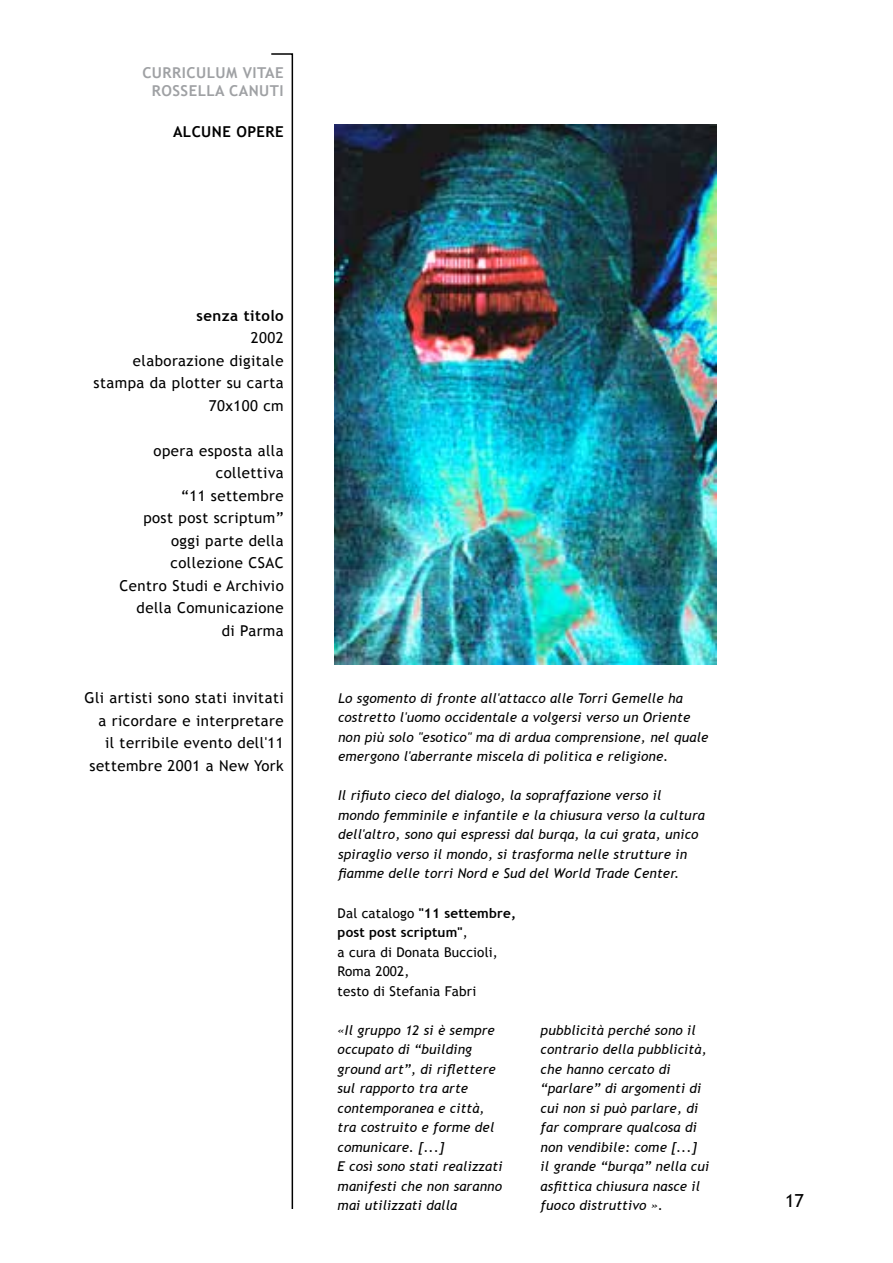
<style>
.page{position:relative;width:893px;height:1263px;background:#fff}
.page>*{position:absolute;margin:0;border:0;box-sizing:border-box;transform-origin:0 0}
.t1{font:18px "Trebuchet MS";color:#000}
.t2{font:15px/22.5px "Trebuchet MS";letter-spacing:.03em;color:#000;text-align:right}
.t3{font:700 15px "Trebuchet MS";color:#9fa1a4}
.t4{font:700 15px "Trebuchet MS";letter-spacing:.03em;color:#000}
.t5{font:italic 13.5px/19.5px "Trebuchet MS";letter-spacing:.015em;color:#000}
.t6{font:13.5px/19.5px "Trebuchet MS";letter-spacing:.015em;color:#000}
.s1{font-weight:700}
</style>
<div class="page">
<svg style="left:271px;top:53px;width:23px;height:1156px"></svg>
<img style="left:335px;top:124px;width:381px;height:540px">
<p class="t3" style="left:142px;top:63px;width:11px">CURRICULU</p>
<p class="t3" style="left:226px;top:63px;width:35px">M VITAE</p>
<p class="t3" style="left:152px;top:81px;width:20px">ROSSELLA</p>
<p class="t3" style="left:229px;top:81px;width:20px">CANUTI</p>
<p class="t4" style="left:173px;top:122px;width:11px">ALCUNE</p>
<p class="t4" style="left:236px;top:122px;width:11px">OPERE</p>
<p class="t4" style="left:197px;top:306px;width:89px">SENZA TITOLO</p>
<p class="t2" style="left:94px;top:327px;width:192px">2002<br>elaborazione digitale stampa da plotter su carta<br>70x100 cm</p>
<p class="t2" style="left:120px;top:439px;width:166px">opera esposta alla collettiva<br>“11 settembre<br>post post scriptum” oggi parte della collezione CSAC<br>Centro Studi e Archivio della Comunicazione<br>di Parma</p>
<p class="t2" style="left:84px;top:687px;width:201px">Gli artisti sono stati invitati a ricordare e interpretare<br>il terribile evento dell'11 settembre 2001 a New York</p>
<p class="t5" style="left:338px;top:689px;width:372px">Lo sgomento di fronte all'attacco alle Torri Gemelle ha costretto l'uomo occidentale a volgersi verso un Oriente non più solo "esotico" ma di ardua comprensione, nel quale emergono l'aberrante miscela di politica e religione.</p>
<p class="t5" style="left:338px;top:786px;width:368px">Il rifiuto cieco del dialogo, la sopraffazione verso il mondo femminile e infantile e la chiusura verso la cultura dell'altro, sono qui espressi dal burqa, la cui grata, unico spiraglio verso il mondo, si trasforma nelle strutture in fiamme delle torri Nord e Sud del World Trade Center.</p>
<p class="t6" style="left:338px;top:903px;width:180px">Dal catalogo <span class="s1">"11 SETTEMBRE,<br>POST POST SCRIPTUM"</span>,<br>a cura di Donata Buccioli,<br>Roma 2002,<br>testo di Stefania Fabri</p>
<p class="t5" style="left:338px;top:1020px;width:166px">«Il gruppo 12 si è sempre occupato di “building ground art”, di riflettere sul rapporto tra arte contemporanea e città, tra costruito e forme del comunicare. [...]<br>E così sono stati realizzati manifesti che non saranno mai utilizzati dalla</p>
<p class="t5" style="left:541px;top:1020px;width:170px">pubblicità perché sono il contrario della pubblicità, che hanno cercato di “parlare” di argomenti di cui non si può parlare, di far comprare qualcosa di non vendibile: come [...]<br>il grande “burqa” nella cui asfittica chiusura nasce il fuoco distruttivo ».</p>
<h1 class="t1" style="left:785px;top:1190px;width:20px">17</h1>
</div>
